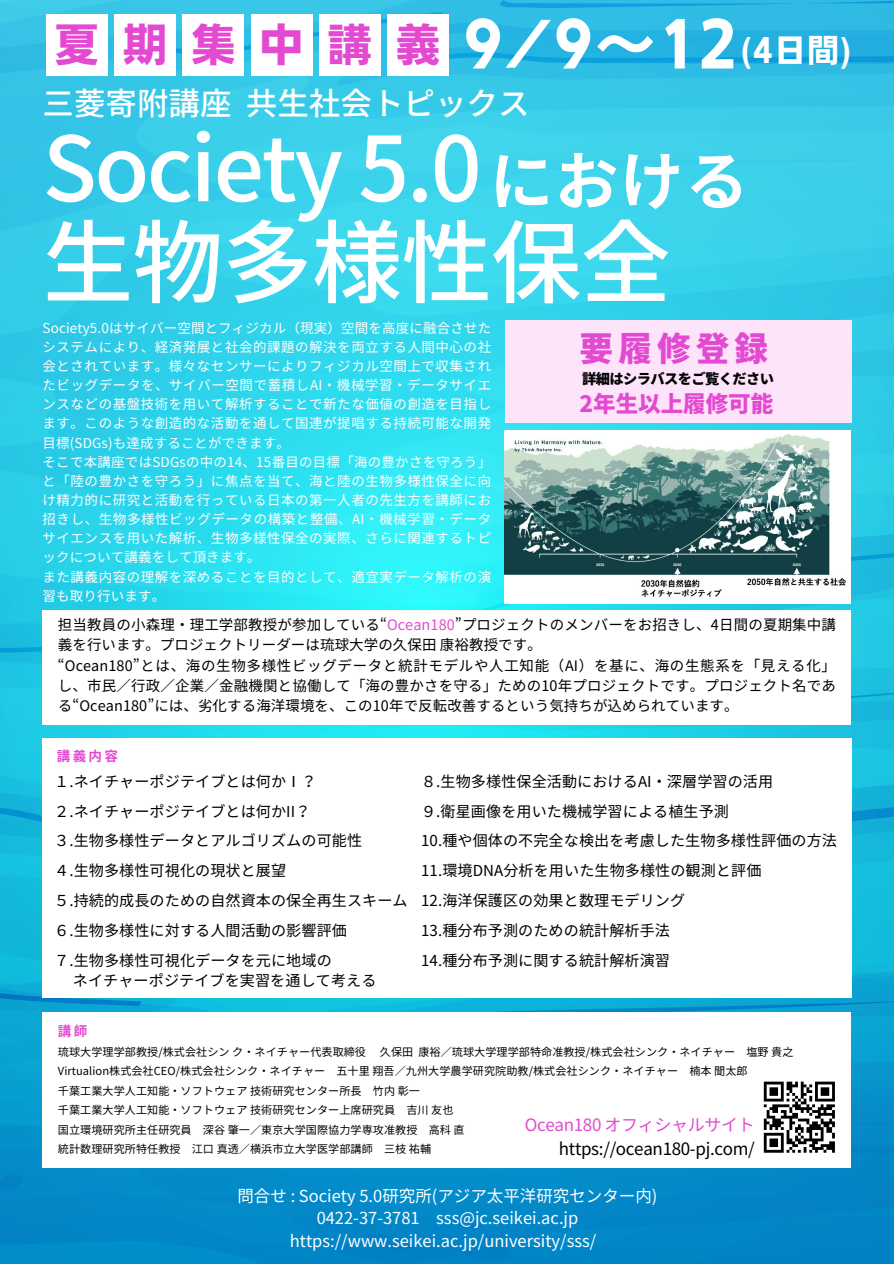
<style>
.page{position:relative;width:894px;height:1264px;background:#fff}
.page>*{position:absolute;margin:0;border:0;box-sizing:border-box;transform-origin:0 0}
.t1{font:500 90.9px "Noto Sans JP";letter-spacing:-.015em;color:#fff}
.t2{font:500 89.25px "Noto Sans JP";letter-spacing:-.03em;color:#fff}
.t3{font:700 64.05px "Noto Sans JP";color:#fff}
.t4{font:60px "Nud Motoya Cedar Std W6";color:#fff}
.t5{font:43.8px "Nud Motoya Cedar Std W6";color:#e44ad1}
.t6{font:900 33.6px "Noto Sans JP";letter-spacing:.15em;color:#e44ad1}
.t7{font:500 31.5px "Noto Sans JP";color:#fff}
.t8{font:31.5px "Nud Motoya Cedar Std W6";color:#fff}
.t9{font:900 22.5px "Noto Sans JP";color:#e44ad1}
.t10{font:16.95px/23.7px "Noto Sans JP";letter-spacing:-.02em;color:#000;text-align:right}
.t11{font:16.5px/22.5px "Noto Sans JP";color:#fff;text-align:center}
.t12{font:15.15px "Noto Sans JP";letter-spacing:.005em;color:#000}
.t13{font:14.4px/20.2px "Noto Sans JP";letter-spacing:.005em;color:#000}
.t14{font:900 14.25px "Noto Sans JP";letter-spacing:-.04em;color:#000}
.t15{font:13.5px/19.2px "Noto Sans JP";letter-spacing:.04em;color:#fff;text-align:justify}
.t16{font:700 13.5px "Noto Sans JP";letter-spacing:.17em;color:#e44ad1}
.t17{font:11.1px "Noto Sans JP";letter-spacing:.005em;color:#000}
.s1{color:#e44ad1}
</style>
<div class="page">
<img style="left:0;top:0;width:893px;height:1263px">
<div style="left:43px;top:1012px;width:807px;height:155px;background:#fff"></div>
<div style="left:46px;top:14px;width:61px;height:61px;background:#fff"></div>
<div style="left:114px;top:14px;width:62px;height:61px;background:#fff"></div>
<div style="left:183px;top:14px;width:61px;height:61px;background:#fff"></div>
<div style="left:251px;top:14px;width:61px;height:61px;background:#fff"></div>
<div style="left:319px;top:14px;width:61px;height:61px;background:#fff"></div>
<div style="left:387px;top:14px;width:61px;height:61px;background:#fff"></div>
<svg style="left:763px;top:1081px;width:71px;height:71px"></svg>
<div style="left:43px;top:610px;width:807px;height:114px;background:#fff"></div>
<div style="left:43px;top:738px;width:808px;height:260px;background:#fff"></div>
<div style="left:505px;top:320px;width:345px;height:102px;background:#fde4fa"></div>
<img style="left:505px;top:431px;width:345px;height:172px">
<p class="t4" style="left:464px;top:14px;width:273px">9/9～12</p>
<p class="t5" style="left:55px;top:22px;width:45px">夏</p>
<p class="t5" style="left:123px;top:22px;width:45px">期</p>
<p class="t5" style="left:191px;top:22px;width:45px">集</p>
<h3 class="t5" style="left:259px;top:22px;width:45px">中</h3>
<p class="t5" style="left:328px;top:22px;width:45px">講</p>
<h4 class="t5" style="left:396px;top:22px;width:45px">義</h4>
<p class="t7" style="left:43px;top:78px;width:488px">三菱寄附講座共生社会トピックス</p>
<p class="t8" style="left:740px;top:35px;width:113px">(4日間)</p>
<h6 class="t2" style="left:43px;top:98px;width:440px">Society 5.0</h6>
<h6 class="t1" style="left:43px;top:191px;width:630px">生物多様性保全</h6>
<p class="t3" style="left:489px;top:130px;width:261px">における</p>
<p class="t15" style="left:43px;top:317px;width:450px">Society5.0はサイバー空間とフィジカル（現実）空間を高度に融合させたシステムにより、経済発展と社会的課題の解決を両立する人間中心の社会とされています。様々なセンサーによりフィジカル空間上で収集されたビッグデータを、サイバー空間で蓄積しAI・機械学習・データサイエンスなどの基盤技術を用いて解析することで新たな価値の創造を目指します。このような創造的な活動を通して国連が提唱する持続可能な開発目標(SDGs)も達成することができます。</p>
<h6 class="t15" style="left:43px;top:451px;width:450px">そこで本講座ではSDGsの中の14、15番目の目標「海の豊かさを守ろう」と「陸の豊かさを守ろう」に焦点を当て、海と陸の生物多様性保全に向け精力的に研究と活動を行っている日本の第一人者の先生方を講師にお招きし、生物多様性ビッグデータの構築と整備、AI・機械学習・データサイエンスを用いた解析、生物多様性保全の実際、さらに関連するトピックについて講義をして頂きます。</h6>
<p class="t15" style="left:43px;top:566px;width:450px">また講義内容の理解を深めることを目的として、適宜実データ解析の演習も取り行います。</p>
<h3 class="t6" style="left:579px;top:322px;width:190px">要履修登録</h3>
<h3 class="t14" style="left:582px;top:367px;width:193px">詳細はシラバスをご覧ください</h3>
<h1 class="t9" style="left:579px;top:385px;width:195px">2年生以上履修可能</h1>
<p class="t13" style="left:58px;top:614px;width:779px">担当教員の小森理・理工学部教授が参加している“<span class="s1">Ocean180</span>”プロジェクトのメンバーをお招きし、4日間の夏期集中講義を行います。プロジェクトリーダーは琉球大学の久保田康裕教授です。</p>
<p class="t13" style="left:58px;top:654px;width:779px;text-align:justify">“Ocean180”とは、海の生物多様性ビッグデータと統計モデルや人工知能（AI）を基に、海の生態系を「見える化」し、市民／行政／企業／金融機関と協働して「海の豊かさを守る」ための10年プロジェクトです。プロジェクト名である“Ocean180”には、劣化する海洋環境を、この10年で反転改善するという気持ちが込められています。</p>
<h5 class="t16" style="left:57px;top:745px;width:62px">講義内容</h5>
<p class="t12" style="left:54px;top:769px;width:264px">１.ネイチャーポジテイブとは何かⅠ？</p>
<p class="t12" style="left:421px;top:769px;width:351px">８.生物多様性保全活動におけるAI・深層学習の活用</p>
<p class="t12" style="left:54px;top:799px;width:257px">２.ネイチャーポジテイブとは何かII？</p>
<p class="t12" style="left:54px;top:828px;width:309px">３.生物多様性データとアルゴリズムの可能性</p>
<p class="t12" style="left:54px;top:858px;width:233px">４.生物多様性可視化の現状と展望</p>
<p class="t12" style="left:421px;top:799px;width:309px">９.衛星画像を用いた機械学習による植生予測</p>
<p class="t12" style="left:421px;top:828px;width:417px">10.種や個体の不完全な検出を考慮した生物多様性評価の方法</p>
<p class="t12" style="left:421px;top:858px;width:342px">11.環境DNA分析を用いた生物多様性の観測と評価</p>
<p class="t12" style="left:54px;top:888px;width:355px">５.持続的成長のための自然資本の保全再生スキーム</p>
<p class="t12" style="left:421px;top:888px;width:265px">12.海洋保護区の効果と数理モデリング</p>
<p class="t12" style="left:54px;top:918px;width:294px">６.生物多様性に対する人間活動の影響評価</p>
<p class="t12" style="left:54px;top:948px;width:279px">７.生物多様性可視化データを元に地域の</p>
<p class="t12" style="left:73px;top:968px;width:305px">ネイチャーポジテイブを実習を通して考える</p>
<p class="t12" style="left:421px;top:918px;width:250px">13.種分布予測のための統計解析手法</p>
<p class="t12" style="left:421px;top:948px;width:250px">14.種分布予測に関する統計解析演習</p>
<p class="t16" style="left:58px;top:1020px;width:31px">講師</p>
<p class="t17" style="left:58px;top:1043px;width:737px">琉球大学理学部教授/株式会社シンク・ネイチャー代表取締役 久保田 康裕／琉球大学理学部特命准教授/株式会社シンク・ネイチャー 塩野貴之</p>
<p class="t17" style="left:58px;top:1062px;width:691px">Virtualion株式会社CEO/株式会社シンク・ネイチャー 五十里翔吾／九州大学農学研究院助教/株式会社シンク・ネイチャー 楠本聞太郎</p>
<p class="t17" style="left:58px;top:1081px;width:362px">千葉工業大学人工知能・ソフトウェア技術研究センター所長 竹内彰一</p>
<p class="t17" style="left:58px;top:1101px;width:397px">千葉工業大学人工知能・ソフトウェア技術研究センター上席研究員 吉川友也</p>
<p class="t17" style="left:58px;top:1120px;width:408px">国立環境研究所主任研究員 深谷肇一／東京大学国際協力学専攻准教授 高科直</p>
<h2 class="t17" style="left:58px;top:1140px;width:374px">統計数理研究所特任教授 江口真透／横浜市立大学医学部講師 三枝祐輔</h2>
<h6 class="t10" style="left:524px;top:1111px;width:231px"><span class="s1">Ocean180 オフィシャルサイト</span>https://ocean180-pj.com/</h6>
<p class="t11" style="left:237px;top:1183px;width:421px">問合せ : Society 5.0研究所(アジア太平洋研究センター内)<br>0422-37-3781 sss@jc.seikei.ac.jp https://www.seikei.ac.jp/university/sss/</p>
</div>
